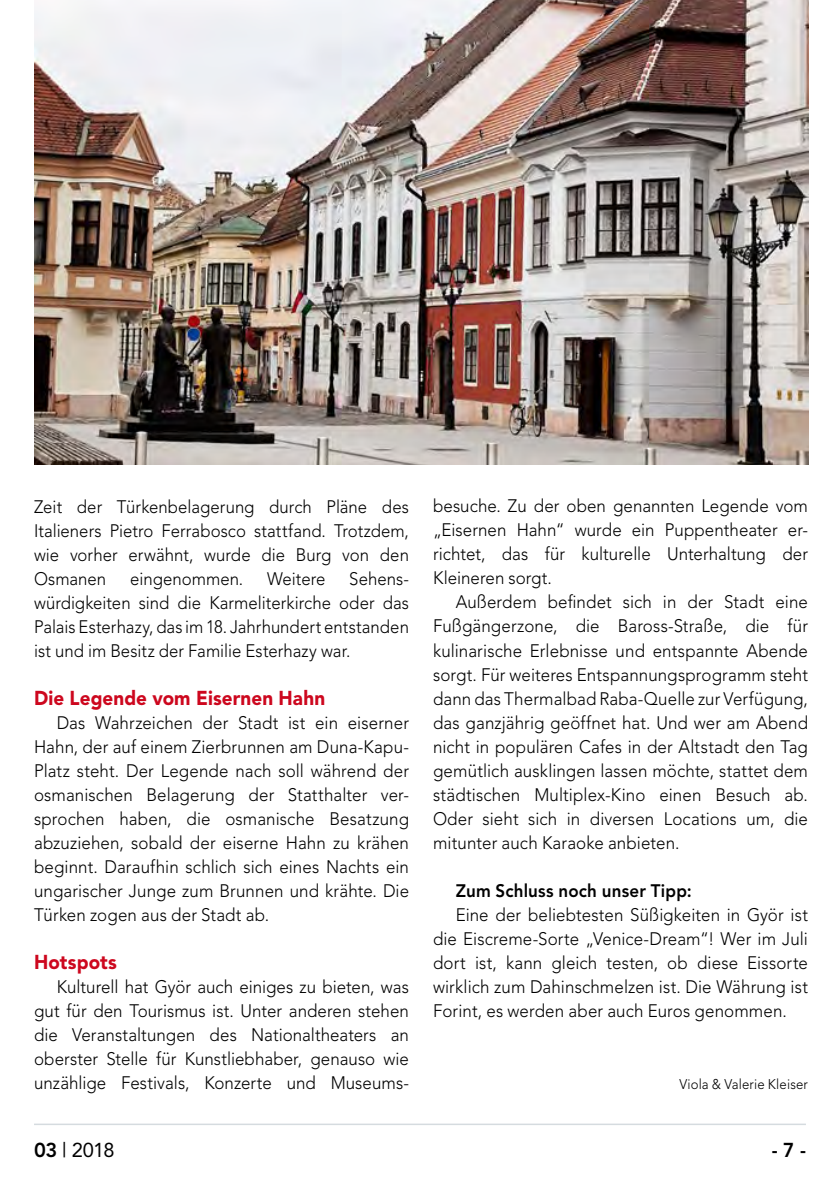
<style>
.page{position:relative;width:840px;height:1191px;background:#fff}
.page>*{position:absolute;margin:0;border:0;box-sizing:border-box;transform-origin:0 0}
.t1{font:900 20px "Avenir";letter-spacing:.005em;color:#cd071e;scale:.94 1}
.t2{font:20px "Avenir";color:#000}
.t3{font:800 20px "Avenir";color:#000;scale:.94 1}
.t4{font:300 18px/24px "Avenir";letter-spacing:.005em;color:#000;text-align:justify;scale:.94 1}
.t5{font:300 18px/24px "Avenir";letter-spacing:.005em;color:#000;text-align:justify;scale:.93 1}
.t6{font:800 18px "Avenir";letter-spacing:.01em;color:#000;scale:.94 1}
.t7{font:300 14px "Avenir";letter-spacing:.01em;color:#000;scale:.94 1}
.s1{font-weight:800}
</style>
<div class="page">
<hr style="left:34px;top:1123px;width:771px;height:2px;background:#d5dbdf">
<img style="left:34px;top:0;width:773px;height:464px">
<p class="t5" style="left:34px;top:494px;width:404px">Zeit der Türkenbelagerung durch Pläne des Italieners Pietro Ferrabosco stattfand. Trotzdem, wie vorher erwähnt, wurde die Burg von den Osmanen</p>
<p class="t5" style="left:34px;top:566px;width:404px;text-indent:315px">Sehens&shy;würdigkeiten sind die Karmeliterkirche oder das Palais Esterhazy, das im 18. Jahrhundert entstanden ist und im Besitz der Familie Esterhazy war.</p>
<p class="t1" style="left:34px;top:685px;width:311px">Die Legende vom Eisernen Hahn</p>
<p class="t4" style="left:34px;top:710px;width:400px;text-indent:23px">Das Wahrzeichen der Stadt ist ein eiserner Hahn, der auf einem Zierbrunnen am Duna-Kapu-Platz steht. Der Legende nach soll während der osmanischen Belagerung der Statthalter ver&shy;sprochen haben, die osmanische Besatzung abzuziehen, sobald der eiserne Hahn zu krähen beginnt. Daraufhin schlich sich eines Nachts ein ungarischer Junge zum Brunnen und krähte. Die Türken zogen aus der Stadt ab.</p>
<p class="t1" style="left:34px;top:949px;width:90px">Hotspots</p>
<p class="t4" style="left:34px;top:974px;width:400px;text-indent:23px">Kulturell hat Györ auch einiges zu bieten, was gut für den Tourismus ist. Unter anderen stehen die Veranstaltungen des Nationaltheaters an oberster Stelle für Kunstliebhaber, genauso wie unzählige Festivals, Konzerte und Museums-</p>
<p class="t5" style="left:130px;top:566px;width:123px">eingenommen.</p>
<p class="t5" style="left:267px;top:566px;width:64px">Weitere</p>
<p class="t4" style="left:433px;top:494px;width:400px">besuche. Zu der oben genannten Legende vom „Eisernen Hahn“ wurde ein Puppentheater er&shy;richtet, das für kulturelle Unterhaltung der Kleineren sorgt.</p>
<p class="t4" style="left:433px;top:590px;width:400px;text-indent:23px">Außerdem befindet sich in der Stadt eine Fußgängerzone, die Baross-Straße, die für kulinarische Erlebnisse und entspannte Abende sorgt. Für weiteres Entspannungsprogramm steht dann das Thermalbad Raba-Quelle zur Verfügung, das ganzjährig geöffnet hat. Und wer am Abend nicht in populären Cafes in der Altstadt den Tag gemütlich ausklingen lassen möchte, stattet dem städtischen Multiplex-Kino einen Besuch ab.<br>Oder sieht sich in diversen Locations um, die mitunter auch Karaoke anbieten.</p>
<p class="t6" style="left:455px;top:879px;width:252px">Zum Schluss noch unser Tipp:</p>
<p class="t4" style="left:433px;top:902px;width:400px;text-indent:23px">Eine der beliebtesten Süßigkeiten in Györ ist die Eiscreme-Sorte „Venice-Dream“! Wer im Juli dort ist, kann gleich testen, ob diese Eissorte wirklich zum Dahinschmelzen ist. Die Währung ist Forint, es werden aber auch Euros genommen.</p>
<p class="t7" style="left:679px;top:1075px;width:138px">Viola &amp; Valerie Kleiser</p>
<p class="t2" style="left:34px;top:1138px;width:82px"><span class="s1">03</span> | 2018</p>
<p class="t3" style="left:771px;top:1138px;width:38px">- 7 -</p>
</div>
